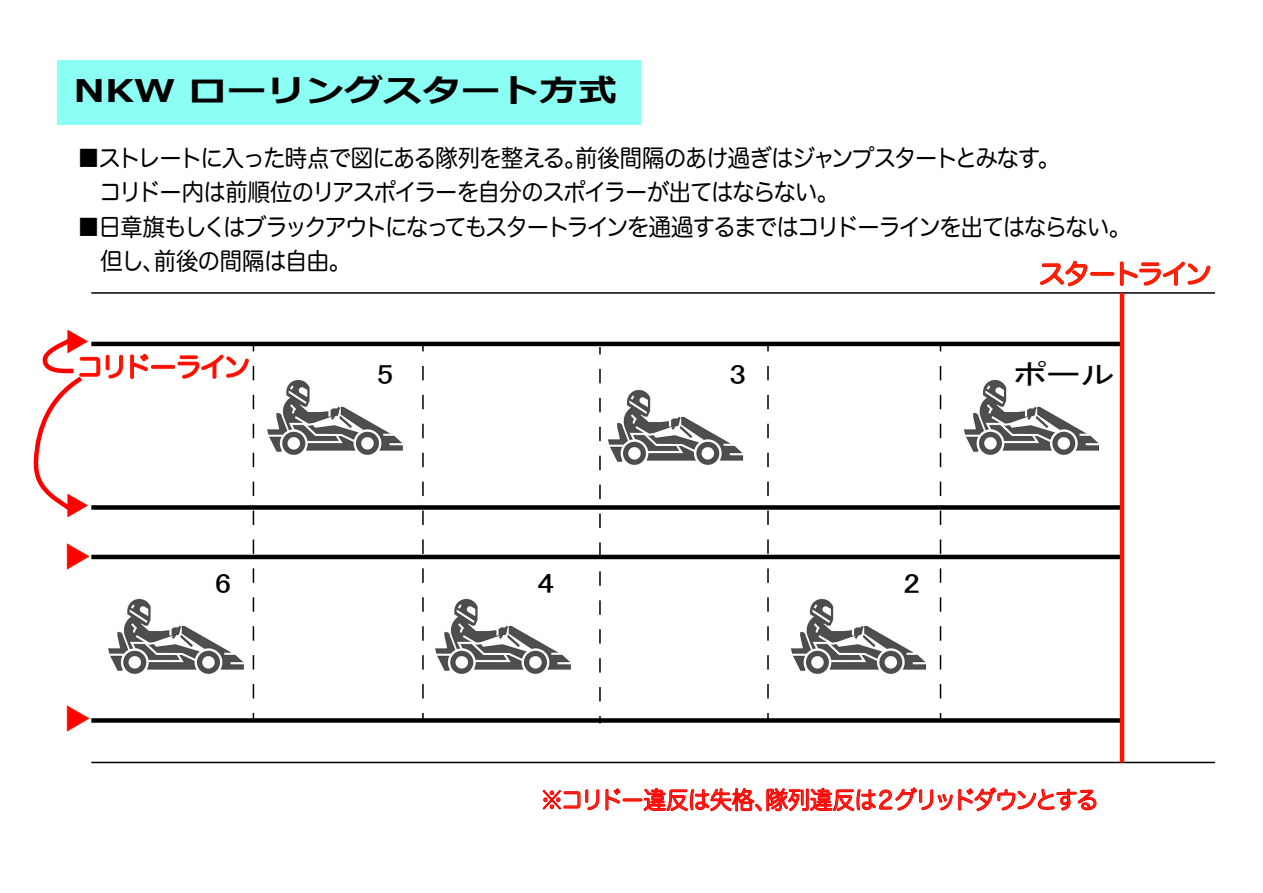
<style>
.page{position:relative;width:1263px;height:893px;background:#fff}
.page>*{position:absolute;margin:0;border:0;box-sizing:border-box;transform-origin:0 0}
.t1{font:700 31.2px "Meiryo";color:#000;scale:1.25 1}
.t2{font:27.6px "MS P Gothic";color:#000;scale:1.25 1}
.t3{font:27px "Hira Maru Pro W4";letter-spacing:-.085em;color:#fe2f00}
.t4{font:27px "Hira Maru Pro W4";letter-spacing:-.09em;color:#f00}
.t5{font:25.2px/51px "Hira Maru Pro W4";color:#f00;scale:1.25 1}
.t6{font:24px/34.5px "Hira Maru Pro W4";letter-spacing:-.06em;color:#000;scale:.93 1}
.t7{font:24px "Hira Maru Pro W4";letter-spacing:-.065em;color:#eb3820;scale:.93 1}
</style>
<div class="page">
<div style="left:57px;top:60px;width:583px;height:65px;background:#8bfff3"></div>
<img style="left:108px;top:597px;width:147px;height:77px">
<hr style="left:91px;top:292px;width:1124px;height:2px;background:#000">
<hr style="left:91px;top:342px;width:1031px;height:4px;background:#000">
<div style="left:91px;top:505px;width:1031px;height:5px;background:#000"></div>
<hr style="left:91px;top:555px;width:1031px;height:4px;background:#000">
<div style="left:91px;top:718px;width:1031px;height:5px;background:#000"></div>
<hr style="left:91px;top:762px;width:1124px;height:1px;background:#000">
<img style="left:254px;top:374px;width:149px;height:88px">
<img style="left:435px;top:598px;width:136px;height:76px">
<img style="left:608px;top:389px;width:135px;height:76px">
<img style="left:791px;top:597px;width:149px;height:77px">
<img style="left:941px;top:374px;width:158px;height:88px">
<hr style="left:1120px;top:293px;width:4px;height:469px;background:#ff1600">
<svg style="left:1040px;top:260px;width:48px;height:27px"></svg>
<div style="left:1090px;top:272px;width:24px;height:4px;border:2px solid #ff1600"></div>
<svg style="left:1119px;top:261px;width:92px;height:25px"></svg>
<svg style="left:940px;top:366px;width:1px;height:333px"></svg>
<svg style="left:767px;top:366px;width:2px;height:333px"></svg>
<svg style="left:767px;top:713px;width:2px;height:6px"></svg>
<svg style="left:599px;top:347px;width:2px;height:7px"></svg>
<svg style="left:599px;top:369px;width:2px;height:333px"></svg>
<svg style="left:422px;top:366px;width:2px;height:333px"></svg>
<svg style="left:422px;top:713px;width:2px;height:6px"></svg>
<div style="left:151px;top:365px;width:24px;height:4px;border:2px solid #ff1600"></div>
<svg style="left:177px;top:346px;width:77px;height:353px"></svg>
<svg style="left:66px;top:543px;width:24px;height:27px"></svg>
<svg style="left:66px;top:705px;width:24px;height:27px"></svg>
<svg style="left:33px;top:339px;width:116px;height:172px"></svg>
<svg style="left:542px;top:788px;width:79px;height:23px"></svg>
<div style="left:623px;top:798px;width:19px;height:3px;border:1px solid #f00"></div>
<svg style="left:643px;top:787px;width:454px;height:25px"></svg>
<h1 class="t1" style="left:74px;top:73px;width:436px">NKW ローリングスタート方式</h1>
<p class="t6" style="left:78px;top:139px;width:1058px">■ストレートに入った時点で図にある隊列を整える。前後間隔のあけ過ぎはジャンプスタートとみなす。　コリドー内は前順位のリアスポイラーを自分のスポイラーが出てはならない。</p>
<p class="t6" style="left:78px;top:208px;width:1134px">■日章旗もしくはブラックアウトになってもスタートラインを通過するまではコリドーラインを出てはならない。　但し、前後の間隔は自由。</p>
<p class="t3" style="left:1038px;top:250px;width:175px">スタートライン</p>
<p class="t5" style="left:61px;top:315px;width:27px">▶</p>
<p class="t4" style="left:76px;top:343px;width:175px">コリドーライン</p>
<p class="t5" style="left:61px;top:478px;width:27px">▶ ▶</p>
<p class="t5" style="left:61px;top:691px;width:27px">▶</p>
<p class="t2" style="left:214px;top:569px;width:15px">6</p>
<p class="t2" style="left:376px;top:360px;width:15px">5</p>
<p class="t2" style="left:537px;top:569px;width:15px">4</p>
<p class="t2" style="left:729px;top:360px;width:15px">3</p>
<p class="t2" style="left:903px;top:569px;width:15px">2</p>
<p class="t2" style="left:1014px;top:360px;width:82px">ポール</p>
<p class="t7" style="left:541px;top:779px;width:601px">※コリドー違反は失格、隊列違反は２グリッドダウンとする</p>
</div>
